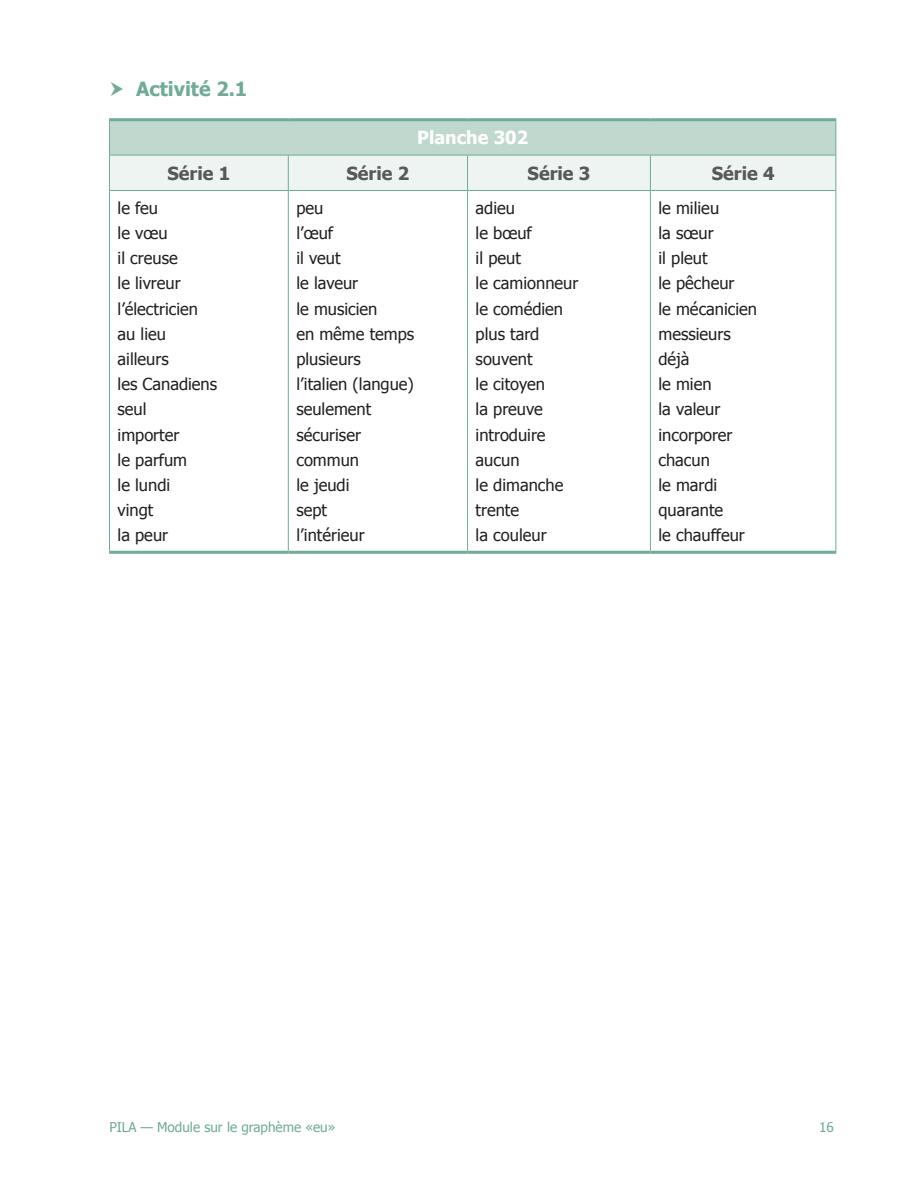
<style>
.page{position:relative;width:918px;height:1188px;background:#fff}
.page>*{position:absolute;margin:0;border:0;box-sizing:border-box;transform-origin:0 0}
.Activité_x_x_mauve{font:700 19.5px "Tahoma";color:#6fab96}
.Tableau_titre_gris{font:700 18px "Tahoma";color:#57585a}
.Tableau_titre_blanc{font:700 18px "Tahoma";color:#fff}
.Tableau_texte_noir{font:16.5px "Tahoma";color:#231f20}
.t1{font:13.5px "Tahoma";color:#6fab96}
</style>
<div class="page">
<div style="left:110px;top:120px;width:726px;height:35px;background:#c1d8ce"></div>
<div style="left:110px;top:156px;width:726px;height:34px;background:#edf4f1"></div>
<hr style="left:109px;top:118px;width:179px;height:3px;background:#6fab96">
<hr style="left:288px;top:118px;width:180px;height:3px;background:#6fab96">
<hr style="left:468px;top:118px;width:182px;height:3px;background:#6fab96">
<hr style="left:650px;top:118px;width:186px;height:3px;background:#6fab96">
<hr style="left:109px;top:121px;width:1px;height:34px;background:#6fab96">
<hr style="left:836px;top:121px;width:1px;height:34px;background:#6fab96">
<hr style="left:109px;top:155px;width:1px;height:35px;background:#6fab96">
<hr style="left:288px;top:155px;width:1px;height:35px;background:#6fab96">
<hr style="left:467px;top:155px;width:1px;height:35px;background:#6fab96">
<hr style="left:650px;top:155px;width:1px;height:35px;background:#6fab96">
<hr style="left:836px;top:155px;width:1px;height:35px;background:#6fab96">
<hr style="left:109px;top:155px;width:179px;height:1px;background:#6fab96">
<hr style="left:288px;top:155px;width:180px;height:1px;background:#6fab96">
<hr style="left:468px;top:155px;width:182px;height:1px;background:#6fab96">
<hr style="left:650px;top:155px;width:186px;height:1px;background:#6fab96">
<hr style="left:109px;top:190px;width:179px;height:1px;background:#6fab96">
<hr style="left:288px;top:190px;width:180px;height:1px;background:#6fab96">
<hr style="left:468px;top:190px;width:182px;height:1px;background:#6fab96">
<hr style="left:650px;top:190px;width:186px;height:1px;background:#6fab96">
<hr style="left:109px;top:191px;width:1px;height:360px;background:#6fab96">
<hr style="left:288px;top:191px;width:1px;height:360px;background:#6fab96">
<hr style="left:467px;top:191px;width:1px;height:360px;background:#6fab96">
<hr style="left:650px;top:191px;width:1px;height:360px;background:#6fab96">
<hr style="left:836px;top:191px;width:1px;height:360px;background:#6fab96">
<hr style="left:109px;top:551px;width:179px;height:3px;background:#6fab96">
<hr style="left:288px;top:551px;width:180px;height:3px;background:#6fab96">
<hr style="left:468px;top:551px;width:182px;height:3px;background:#6fab96">
<hr style="left:650px;top:551px;width:186px;height:3px;background:#6fab96">
<p class="Activité_x_x_mauve" style="left:136px;top:75px;width:113px">Activité 2.1</p>
<p class="Tableau_titre_blanc" style="left:417px;top:125px;width:112px">Planche 302</p>
<p class="Tableau_titre_gris" style="left:168px;top:160px;width:64px">Série 1</p>
<p class="Tableau_titre_gris" style="left:347px;top:160px;width:64px">Série 2</p>
<p class="Tableau_titre_gris" style="left:528px;top:160px;width:64px">Série 3</p>
<p class="Tableau_titre_gris" style="left:712px;top:160px;width:64px">Série 4</p>
<p class="Tableau_texte_noir" style="left:118px;top:197px;width:42px">le feu</p>
<p class="Tableau_texte_noir" style="left:118px;top:222px;width:51px">le vœu</p>
<p class="Tableau_texte_noir" style="left:118px;top:247px;width:62px">il creuse</p>
<p class="Tableau_texte_noir" style="left:118px;top:272px;width:65px">le livreur</p>
<p class="Tableau_texte_noir" style="left:118px;top:298px;width:82px">l’électricien</p>
<p class="Tableau_texte_noir" style="left:118px;top:323px;width:50px">au lieu</p>
<p class="Tableau_texte_noir" style="left:118px;top:348px;width:53px">ailleurs</p>
<p class="Tableau_texte_noir" style="left:118px;top:373px;width:101px">les Canadiens</p>
<p class="Tableau_texte_noir" style="left:118px;top:398px;width:31px">seul</p>
<p class="Tableau_texte_noir" style="left:118px;top:424px;width:63px">importer</p>
<p class="Tableau_texte_noir" style="left:118px;top:449px;width:71px">le parfum</p>
<p class="Tableau_texte_noir" style="left:118px;top:474px;width:54px">le lundi</p>
<p class="Tableau_texte_noir" style="left:118px;top:499px;width:37px">vingt</p>
<p class="Tableau_texte_noir" style="left:118px;top:524px;width:52px">la peur</p>
<p class="Tableau_texte_noir" style="left:296px;top:197px;width:29px">peu</p>
<p class="Tableau_texte_noir" style="left:296px;top:222px;width:38px">l’œuf</p>
<p class="Tableau_texte_noir" style="left:296px;top:247px;width:46px">il veut</p>
<p class="Tableau_texte_noir" style="left:296px;top:272px;width:63px">le laveur</p>
<p class="Tableau_texte_noir" style="left:296px;top:298px;width:83px">le musicien</p>
<p class="Tableau_texte_noir" style="left:296px;top:323px;width:119px">en même temps</p>
<p class="Tableau_texte_noir" style="left:296px;top:348px;width:66px">plusieurs</p>
<p class="Tableau_texte_noir" style="left:296px;top:373px;width:119px">l’italien (langue)</p>
<p class="Tableau_texte_noir" style="left:296px;top:398px;width:76px">seulement</p>
<p class="Tableau_texte_noir" style="left:296px;top:424px;width:66px">sécuriser</p>
<p class="Tableau_texte_noir" style="left:296px;top:449px;width:64px">commun</p>
<p class="Tableau_texte_noir" style="left:296px;top:474px;width:55px">le jeudi</p>
<p class="Tableau_texte_noir" style="left:296px;top:499px;width:32px">sept</p>
<p class="Tableau_texte_noir" style="left:296px;top:524px;width:70px">l’intérieur</p>
<p class="Tableau_texte_noir" style="left:476px;top:197px;width:41px">adieu</p>
<p class="Tableau_texte_noir" style="left:476px;top:222px;width:58px">le bœuf</p>
<p class="Tableau_texte_noir" style="left:476px;top:247px;width:47px">il peut</p>
<p class="Tableau_texte_noir" style="left:476px;top:272px;width:104px">le camionneur</p>
<p class="Tableau_texte_noir" style="left:476px;top:298px;width:89px">le comédien</p>
<p class="Tableau_texte_noir" style="left:476px;top:323px;width:65px">plus tard</p>
<p class="Tableau_texte_noir" style="left:476px;top:348px;width:59px">souvent</p>
<p class="Tableau_texte_noir" style="left:476px;top:373px;width:71px">le citoyen</p>
<p class="Tableau_texte_noir" style="left:476px;top:398px;width:69px">la preuve</p>
<p class="Tableau_texte_noir" style="left:476px;top:424px;width:71px">introduire</p>
<p class="Tableau_texte_noir" style="left:476px;top:449px;width:45px">aucun</p>
<p class="Tableau_texte_noir" style="left:476px;top:474px;width:89px">le dimanche</p>
<p class="Tableau_texte_noir" style="left:476px;top:499px;width:45px">trente</p>
<p class="Tableau_texte_noir" style="left:476px;top:524px;width:72px">la couleur</p>
<p class="Tableau_texte_noir" style="left:659px;top:197px;width:62px">le milieu</p>
<p class="Tableau_texte_noir" style="left:659px;top:222px;width:57px">la sœur</p>
<p class="Tableau_texte_noir" style="left:659px;top:247px;width:51px">il pleut</p>
<p class="Tableau_texte_noir" style="left:659px;top:272px;width:78px">le pêcheur</p>
<p class="Tableau_texte_noir" style="left:659px;top:298px;width:100px">le mécanicien</p>
<p class="Tableau_texte_noir" style="left:659px;top:323px;width:74px">messieurs</p>
<p class="Tableau_texte_noir" style="left:659px;top:348px;width:33px">déjà</p>
<p class="Tableau_texte_noir" style="left:659px;top:373px;width:55px">le mien</p>
<p class="Tableau_texte_noir" style="left:659px;top:398px;width:63px">la valeur</p>
<p class="Tableau_texte_noir" style="left:659px;top:424px;width:76px">incorporer</p>
<p class="Tableau_texte_noir" style="left:659px;top:449px;width:53px">chacun</p>
<p class="Tableau_texte_noir" style="left:659px;top:474px;width:60px">le mardi</p>
<p class="Tableau_texte_noir" style="left:659px;top:499px;width:66px">quarante</p>
<p class="Tableau_texte_noir" style="left:659px;top:524px;width:88px">le chauffeur</p>
<p class="t1" style="left:110px;top:1118px;width:227px">PILA — Module sur le graphème «eu»</p>
<p class="t1" style="left:819px;top:1118px;width:16px">16</p>
</div>
